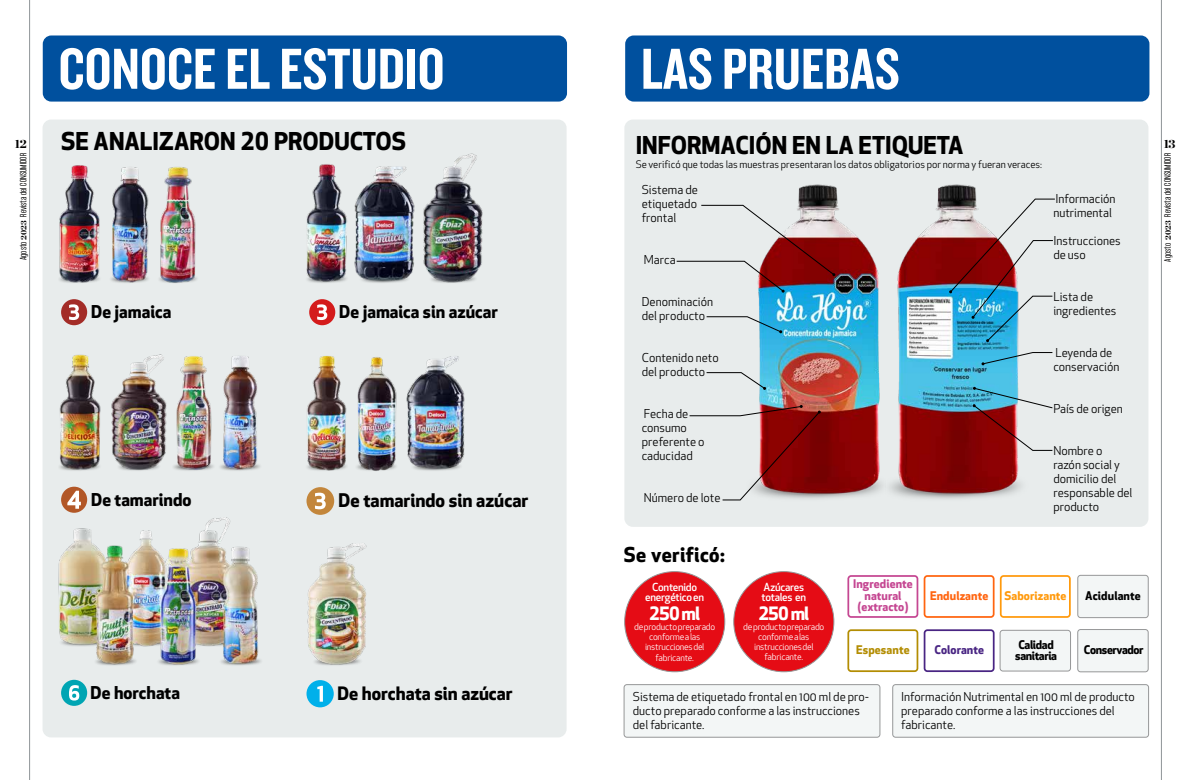
<style>
.page{position:relative;width:1191px;height:780px;background:#fff}
.page>*{position:absolute;margin:0;border:0;box-sizing:border-box;transform-origin:0 0}
.t1{font:60px "Knockout HTF49 Liteweight";color:#fff}
.t2{font:700 24px "Apex New";color:#000}
.t3{font:700 20px "Apex New";letter-spacing:.02em;color:#000}
.t4{font:700 18.4px "Apex New";color:#000}
.t5{font:700 18.1px "Apex New";color:#000}
.t6{font:700 18px "Apex New";letter-spacing:-.05em;color:#fff}
.t7{font:700 17.3px "Apex New";color:#000}
.t8{font:12px/14px "Apex New";color:#000}
.t9{font:900 12px "Chronicle Display";color:#000}
.t10{font:700 11.7px/11.1px "Apex New";letter-spacing:.01em;color:#c54792;text-align:center}
.t11{font:700 11.7px/11.1px "Apex New";letter-spacing:-.03em;color:#000}
.t12{font:700 11.7px "Apex New";letter-spacing:.01em;color:#ff9a0d}
.t13{font:700 11.7px "Apex New";letter-spacing:.01em;color:#ff6510}
.t14{font:700 11.7px "Apex New";letter-spacing:.01em;color:#000}
.t15{font:700 11.7px "Apex New";letter-spacing:.01em;color:#b38d03}
.t16{font:700 11.7px "Apex New";letter-spacing:.01em;color:#492583}
.t17{font:500 10.8px/10.8px "Apex New";letter-spacing:-.025em;color:#fff}
.t18{font:10.1px "Apex New";color:#000}
.t19{font:9px/9.9px "Apex New";letter-spacing:-.025em;color:#fff;text-align:center}
.t20{font:300 8px "Formula Condensed";letter-spacing:.02em;color:#000}
.s1{font-family:"Chronicle Display";font-weight:900}
</style>
<div class="page">
<div style="left:624px;top:119px;width:524px;height:408px;background:#e8ecec;border-radius:9px"></div>
<div style="left:43px;top:119px;width:523px;height:618px;background:#e8ecec;border-radius:9px"></div>
<div style="left:625px;top:35px;width:524px;height:67px;background:#00509e;border-radius:9px"></div>
<div style="left:847px;top:575px;width:71px;height:42px;border:2px solid #c54792;border-radius:3px"></div>
<div style="left:923px;top:575px;width:71px;height:42px;border:2px solid #ff6510;border-radius:3px"></div>
<div style="left:999px;top:575px;width:71px;height:42px;border:2px solid #ff9a0d;border-radius:3px"></div>
<div style="left:1077px;top:575px;width:71px;height:42px;background:#f3f6f6;border-radius:3px"></div>
<div style="left:1077px;top:575px;width:71px;height:42px;border:1px solid #969798;border-radius:3px"></div>
<div style="left:624px;top:684px;width:256px;height:53px;background:#f3f6f6;border-radius:3px"></div>
<div style="left:624px;top:684px;width:256px;height:53px;border:1px solid #969798;border-radius:3px"></div>
<div style="left:892px;top:684px;width:256px;height:53px;background:#f3f6f6;border-radius:3px"></div>
<div style="left:892px;top:684px;width:256px;height:53px;border:1px solid #969798;border-radius:3px"></div>
<div style="left:1077px;top:629px;width:71px;height:42px;background:#f3f6f6;border-radius:3px"></div>
<div style="left:1077px;top:629px;width:71px;height:43px;border:1px solid #969798;border-radius:3px"></div>
<div style="left:847px;top:629px;width:71px;height:43px;border:2px solid #b38d03;border-radius:3px"></div>
<div style="left:923px;top:629px;width:71px;height:43px;border:2px solid #492583;border-radius:3px"></div>
<div style="left:1000px;top:630px;width:70px;height:41px;background:#f3f6f6;border-radius:3px"></div>
<div style="left:999px;top:630px;width:71px;height:41px;border:1px solid #969798;border-radius:3px"></div>
<img style="left:58px;top:153px;width:425px;height:532px">
<hr style="left:29px;top:0;width:1px;height:780px;background:#8f9497">
<hr style="left:1161px;top:0;width:1px;height:780px;background:#8f9497">
<img style="left:758px;top:184px;width:125px;height:315px">
<img style="left:889px;top:184px;width:132px;height:315px">
<div style="left:733px;top:571px;width:101px;height:100px;background:#e50c15;border-radius:50%"></div>
<div style="left:624px;top:571px;width:101px;height:100px;background:#e50c15;border-radius:50%"></div>
<svg style="left:676px;top:204px;width:159px;height:88px"></svg>
<img style="left:949px;top:198px;width:106px;height:144px">
<svg style="left:981px;top:352px;width:72px;height:13px"></svg>
<svg style="left:706px;top:316px;width:76px;height:17px"></svg>
<svg style="left:706px;top:372px;width:60px;height:18px"></svg>
<svg style="left:689px;top:405px;width:132px;height:95px"></svg>
<svg style="left:972px;top:387px;width:81px;height:64px"></svg>
<div style="left:43px;top:35px;width:524px;height:67px;background:#00509e;border-radius:9px"></div>
<div style="left:61px;top:299px;width:26px;height:26px;background:#a32c27;border-radius:50%"></div>
<svg style="left:69px;top:304px;width:10px;height:16px"></svg>
<div style="left:61px;top:679px;width:26px;height:26px;background:#00a5b3;border-radius:50%"></div>
<svg style="left:69px;top:685px;width:10px;height:15px"></svg>
<div style="left:309px;top:299px;width:26px;height:26px;background:#d41b1b;border-radius:50%"></div>
<svg style="left:317px;top:304px;width:10px;height:16px"></svg>
<div style="left:61px;top:486px;width:26px;height:26px;background:#b25727;border-radius:50%"></div>
<svg style="left:67px;top:490px;width:14px;height:18px"></svg>
<div style="left:306px;top:680px;width:28px;height:27px;background:#00b0ea;border-radius:50%"></div>
<svg style="left:317px;top:685px;width:6px;height:16px"></svg>
<div style="left:306px;top:487px;width:28px;height:28px;background:#c3863b;border-radius:50%"></div>
<svg style="left:315px;top:492px;width:11px;height:17px"></svg>
<p class="t9" style="left:15px;top:134px;width:14px">12</p>
<p class="t20" style="left:19px;top:260px;width:109px;rotate:-90deg">Agosto <span class="s1">2023</span> Revista del CONSUMIDOR</p>
<h1 class="t1" style="left:58px;top:38px;width:388px">CONOCE EL ESTUDIO</h1>
<h2 class="t2" style="left:61px;top:124px;width:346px">SE ANALIZARON 20 PRODUCTOS</h2>
<h3 class="t7" style="left:91px;top:299px;width:82px">De jamaica</h3>
<h3 class="t7" style="left:339px;top:299px;width:160px">De jamaica sin azúcar</h3>
<h3 class="t7" style="left:91px;top:486px;width:102px">De tamarindo</h3>
<h3 class="t4" style="left:338px;top:487px;width:191px">De tamarindo sin azúcar</h3>
<h3 class="t7" style="left:91px;top:679px;width:91px">De horchata</h3>
<h3 class="t5" style="left:337px;top:680px;width:177px">De horchata sin azúcar</h3>
<h1 class="t1" style="left:641px;top:38px;width:260px">LAS PRUEBAS</h1>
<h2 class="t2" style="left:635px;top:128px;width:329px">INFORMACIÓN EN LA ETIQUETA</h2>
<p class="t18" style="left:635px;top:158px;width:408px">Se verificó que todas las muestras presentaran los datos obligatorios por norma y fueran veraces:</p>
<p class="t8" style="left:642px;top:182px;width:58px;text-align:justify">Sistema de etiquetado frontal</p>
<p class="t8" style="left:644px;top:252px;width:33px">Marca</p>
<p class="t8" style="left:642px;top:294px;width:73px">Denominación del producto</p>
<p class="t8" style="left:642px;top:350px;width:78px">Contenido neto del producto</p>
<p class="t8" style="left:642px;top:406px;width:64px">Fecha de consumo preferente o caducidad</p>
<p class="t8" style="left:644px;top:490px;width:78px">Número de lote</p>
<p class="t8" style="left:1053px;top:192px;width:64px">Información nutrimental</p>
<p class="t8" style="left:1053px;top:234px;width:69px">Instrucciones de uso</p>
<p class="t8" style="left:1053px;top:290px;width:65px">Lista de ingredientes</p>
<p class="t8" style="left:1053px;top:346px;width:68px">Leyenda de conservación</p>
<p class="t8" style="left:1053px;top:402px;width:71px">País de origen</p>
<p class="t8" style="left:1053px;top:444px;width:81px">Nombre o razón social y domicilio del responsable del producto</p>
<h3 class="t3" style="left:624px;top:540px;width:102px">Se verificó:</h3>
<p class="t17" style="left:645px;top:581px;width:60px;text-align:center">Contenido energético en</p>
<h3 class="t6" style="left:649px;top:600px;width:52px">250 ml</h3>
<p class="t19" style="left:634px;top:622px;width:83px">de producto preparado conforme a las instrucciones del</p>
<p class="t19" style="left:655px;top:652px;width:40px">fabricante.</p>
<p class="t17" style="left:761px;top:581px;width:46px">Azúcares totales en</p>
<h3 class="t6" style="left:758px;top:600px;width:52px">250 ml</h3>
<p class="t19" style="left:743px;top:622px;width:83px">de producto preparado conforme a las instrucciones del fabricante.</p>
<p class="t10" style="left:853px;top:578px;width:61px">Ingrediente natural (extracto)</p>
<p class="t13" style="left:930px;top:587px;width:60px">Endulzante</p>
<p class="t12" style="left:1004px;top:587px;width:64px">Saborizante</p>
<p class="t14" style="left:1085px;top:587px;width:57px">Acidulante</p>
<p class="t15" style="left:856px;top:641px;width:55px">Espesante</p>
<p class="t16" style="left:934px;top:641px;width:51px">Colorante</p>
<p class="t11" style="left:1084px;top:643px;width:61px">Conservador</p>
<p class="t11" style="left:1015px;top:638px;width:43px">Calidad sanitaria</p>
<p class="t8" style="left:633px;top:690px;width:237px">Sistema de etiquetado frontal en 100 ml de pro&shy;ducto preparado conforme a las instrucciones del fabricante.</p>
<p class="t8" style="left:901px;top:690px;width:235px">Información Nutrimental en 100 ml de producto preparado conforme a las instrucciones del fabricante.</p>
<p class="t9" style="left:1163px;top:134px;width:13px">13</p>
<p class="t20" style="left:1163px;top:262px;width:110px;rotate:-90deg">Agosto <span class="s1">2023</span> Revista del CONSUMIDOR</p>
</div>
